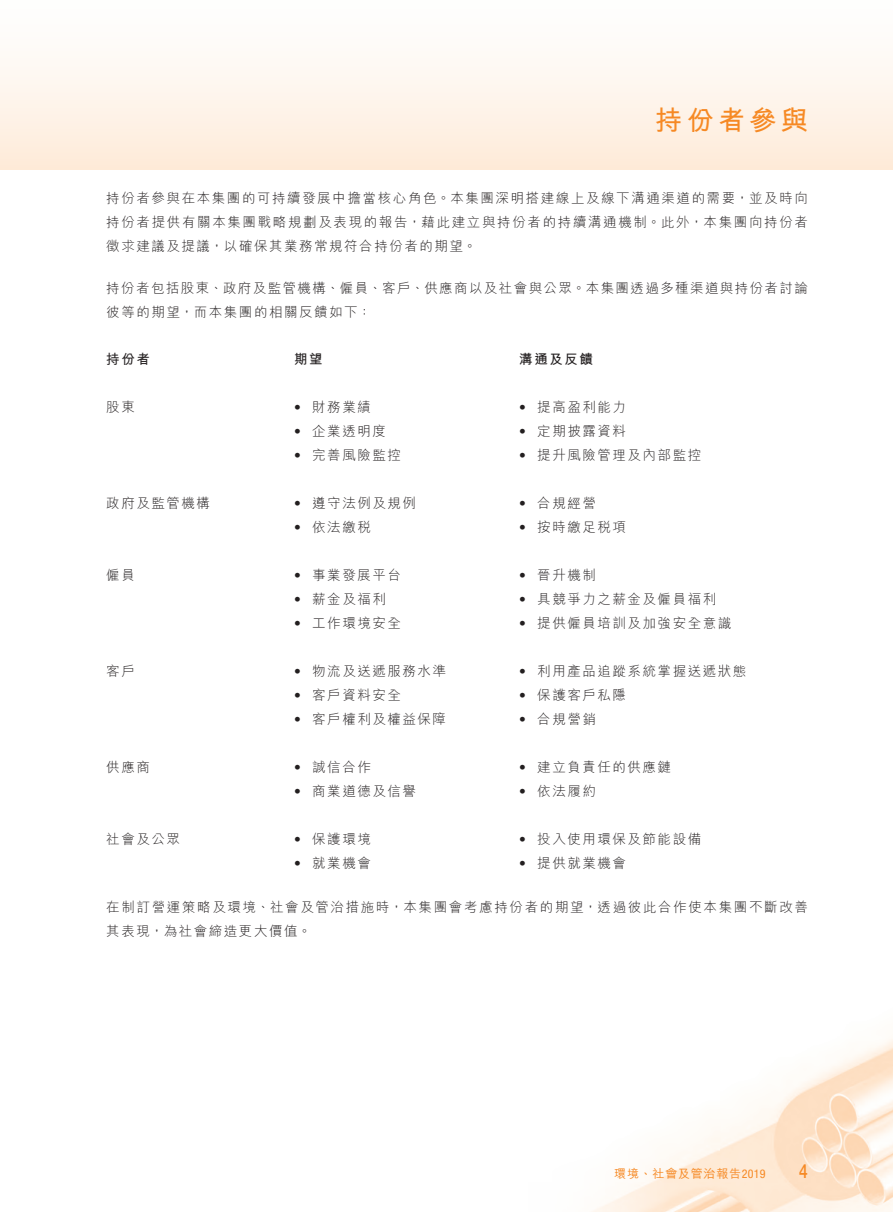
<style>
.page{position:relative;width:893px;height:1212px;background:#fff}
.page>*{position:absolute;margin:0;border:0;box-sizing:border-box;transform-origin:0 0}
.t1{font:700 27px "M Hei HK";letter-spacing:.165em;color:#f68924}
.t2{font:500 19.5px "Helvetica Neue LT Std";color:#f68924;scale:.8 1}
._01_Body_Text{font:300 13.5px/24px "M Hei HK";letter-spacing:.115em;color:#231f20}
._15_Table_Stub{font:300 13.5px "M Hei HK";letter-spacing:.115em;color:#231f20}
._15_Table_Stub-2{font:13.5px "Helvetica Neue LT Std";color:#231f20}
._01_Body_Text-2{font:13.5px "Helvetica Neue LT Std";color:#231f20}
._01_Body_Text-3{font:700 13.5px "M Hei HK";letter-spacing:.115em;color:#231f20}
._15_Table_Stub-3{font:700 13.5px "M Hei HK";color:#231f20}
.t3{font:500 12px "M Hei HK";letter-spacing:.065em;color:#f68924}
.s1{font-family:"Helvetica Neue LT Std";font-weight:400;font-stretch:condensed}
</style>
<div class="page">
<img style="left:592px;top:1039px;width:301px;height:173px">
<div style="left:0;top:0;width:893px;height:170px;background:linear-gradient(to bottom,#feffff,#feecda)"></div>
<h1 class="t1" style="left:655px;top:100px;width:154px">持份者參與</h1>
<p class="_01_Body_Text" style="left:106px;top:186px;width:703px;text-align:justify">持份者參與在本集團的可持續發展中擔當核心角色。本集團深明搭建線上及線下溝通渠道的需要，並及時向持份者提供有關本集團戰略規劃及表現的報告，藉此建立與持份者的持續溝通機制。此外，本集團向持份者徵求建議及提議，以確保其業務常規符合持份者的期望。</p>
<p class="_01_Body_Text" style="left:106px;top:276px;width:703px">持份者包括股東、政府及監管機構、僱員、客戶、供應商以及社會與公眾。本集團透過多種渠道與持份者討論彼等的期望，而本集團的相關反饋如下：</p>
<p class="_01_Body_Text-3" style="left:519px;top:349px;width:75px">溝通及反饋</p>
<p class="_15_Table_Stub-3" style="left:106px;top:349px;width:45px">持份者</p>
<p class="_01_Body_Text-3" style="left:294px;top:349px;width:30px">期望</p>
<p class="_15_Table_Stub" style="left:106px;top:400px;width:30px">股東</p>
<p class="_01_Body_Text-2" style="left:294px;top:399px;width:8px">•</p>
<p class="_01_Body_Text" style="left:312px;top:394px;width:60px">財務業績</p>
<p class="_01_Body_Text-2" style="left:519px;top:399px;width:8px">•</p>
<p class="_01_Body_Text" style="left:537px;top:394px;width:90px">提高盈利能力</p>
<p class="_15_Table_Stub-2" style="left:294px;top:423px;width:8px">•</p>
<p class="_15_Table_Stub" style="left:312px;top:424px;width:75px">企業透明度</p>
<p class="_15_Table_Stub-2" style="left:519px;top:423px;width:8px">•</p>
<p class="_15_Table_Stub" style="left:537px;top:424px;width:90px">定期披露資料</p>
<p class="_15_Table_Stub-2" style="left:294px;top:447px;width:8px">•</p>
<p class="_15_Table_Stub" style="left:312px;top:448px;width:90px">完善風險監控</p>
<p class="_15_Table_Stub-2" style="left:519px;top:447px;width:8px">•</p>
<p class="_15_Table_Stub" style="left:537px;top:448px;width:165px">提升風險管理及內部監控</p>
<p class="_15_Table_Stub" style="left:106px;top:496px;width:105px">政府及監管機構</p>
<p class="_01_Body_Text-2" style="left:294px;top:495px;width:8px">•</p>
<p class="_01_Body_Text" style="left:312px;top:490px;width:105px">遵守法例及規例</p>
<p class="_01_Body_Text-2" style="left:519px;top:495px;width:8px">•</p>
<p class="_01_Body_Text" style="left:537px;top:490px;width:60px">合規經營</p>
<p class="_15_Table_Stub-2" style="left:294px;top:519px;width:8px">•</p>
<p class="_15_Table_Stub" style="left:312px;top:520px;width:60px">依法繳稅</p>
<p class="_15_Table_Stub-2" style="left:519px;top:519px;width:8px">•</p>
<p class="_15_Table_Stub" style="left:537px;top:520px;width:90px">按時繳足稅項</p>
<p class="_15_Table_Stub" style="left:106px;top:568px;width:30px">僱員</p>
<p class="_01_Body_Text-2" style="left:294px;top:567px;width:8px">•</p>
<p class="_01_Body_Text" style="left:312px;top:562px;width:90px">事業發展平台</p>
<p class="_01_Body_Text-2" style="left:519px;top:567px;width:8px">•</p>
<p class="_01_Body_Text" style="left:537px;top:562px;width:60px">晉升機制</p>
<p class="_15_Table_Stub-2" style="left:294px;top:591px;width:8px">•</p>
<p class="_15_Table_Stub" style="left:312px;top:592px;width:75px">薪金及福利</p>
<p class="_15_Table_Stub-2" style="left:519px;top:591px;width:8px">•</p>
<p class="_15_Table_Stub" style="left:537px;top:592px;width:180px">具競爭力之薪金及僱員福利</p>
<p class="_15_Table_Stub-2" style="left:294px;top:615px;width:8px">•</p>
<p class="_15_Table_Stub" style="left:312px;top:616px;width:90px">工作環境安全</p>
<p class="_15_Table_Stub-2" style="left:519px;top:615px;width:8px">•</p>
<p class="_15_Table_Stub" style="left:537px;top:616px;width:195px">提供僱員培訓及加強安全意識</p>
<p class="_15_Table_Stub" style="left:106px;top:664px;width:30px">客戶</p>
<p class="_01_Body_Text-2" style="left:294px;top:663px;width:8px">•</p>
<p class="_01_Body_Text" style="left:312px;top:658px;width:135px">物流及送遞服務水準</p>
<p class="_01_Body_Text-2" style="left:519px;top:663px;width:8px">•</p>
<p class="_01_Body_Text" style="left:537px;top:658px;width:211px">利用產品追蹤系統掌握送遞狀態</p>
<p class="_15_Table_Stub-2" style="left:294px;top:687px;width:8px">•</p>
<p class="_15_Table_Stub" style="left:312px;top:688px;width:90px">客戶資料安全</p>
<p class="_15_Table_Stub-2" style="left:519px;top:687px;width:8px">•</p>
<p class="_15_Table_Stub" style="left:537px;top:688px;width:90px">保護客戶私隱</p>
<p class="_15_Table_Stub-2" style="left:294px;top:711px;width:8px">•</p>
<p class="_15_Table_Stub" style="left:312px;top:712px;width:135px">客戶權利及權益保障</p>
<p class="_15_Table_Stub-2" style="left:519px;top:711px;width:8px">•</p>
<p class="_15_Table_Stub" style="left:537px;top:712px;width:60px">合規營銷</p>
<p class="_15_Table_Stub" style="left:106px;top:760px;width:45px">供應商</p>
<p class="_01_Body_Text-2" style="left:294px;top:759px;width:8px">•</p>
<p class="_01_Body_Text" style="left:312px;top:754px;width:60px">誠信合作</p>
<p class="_01_Body_Text-2" style="left:519px;top:759px;width:8px">•</p>
<p class="_01_Body_Text" style="left:537px;top:754px;width:135px">建立負責任的供應鏈</p>
<p class="_15_Table_Stub-2" style="left:294px;top:783px;width:8px">•</p>
<p class="_15_Table_Stub" style="left:312px;top:784px;width:105px">商業道德及信譽</p>
<p class="_15_Table_Stub-2" style="left:519px;top:783px;width:8px">•</p>
<p class="_15_Table_Stub" style="left:537px;top:784px;width:60px">依法履約</p>
<p class="_15_Table_Stub" style="left:106px;top:832px;width:75px">社會及公眾</p>
<p class="_01_Body_Text-2" style="left:294px;top:831px;width:8px">•</p>
<p class="_01_Body_Text" style="left:312px;top:826px;width:60px">保護環境</p>
<p class="_01_Body_Text-2" style="left:519px;top:831px;width:8px">•</p>
<p class="_01_Body_Text" style="left:537px;top:826px;width:165px">投入使用環保及節能設備</p>
<p class="_15_Table_Stub" style="left:312px;top:856px;width:60px">就業機會</p>
<p class="_01_Body_Text" style="left:537px;top:850px;width:90px">提供就業機會</p>
<p class="_15_Table_Stub-2" style="left:294px;top:855px;width:8px">•</p>
<p class="_01_Body_Text" style="left:106px;top:895px;width:703px">在制訂營運策略及環境、社會及管治措施時，本集團會考慮持份者的期望，透過彼此合作使本集團不斷改善其表現，為社會締造更大價值。</p>
<p class="_01_Body_Text-2" style="left:519px;top:855px;width:8px">•</p>
<p class="t3" style="left:614px;top:1165px;width:153px">環境、社會及管治報告<span class="s1">2019</span></p>
<h2 class="t2" style="left:799px;top:1159px;width:12px">4</h2>
</div>
